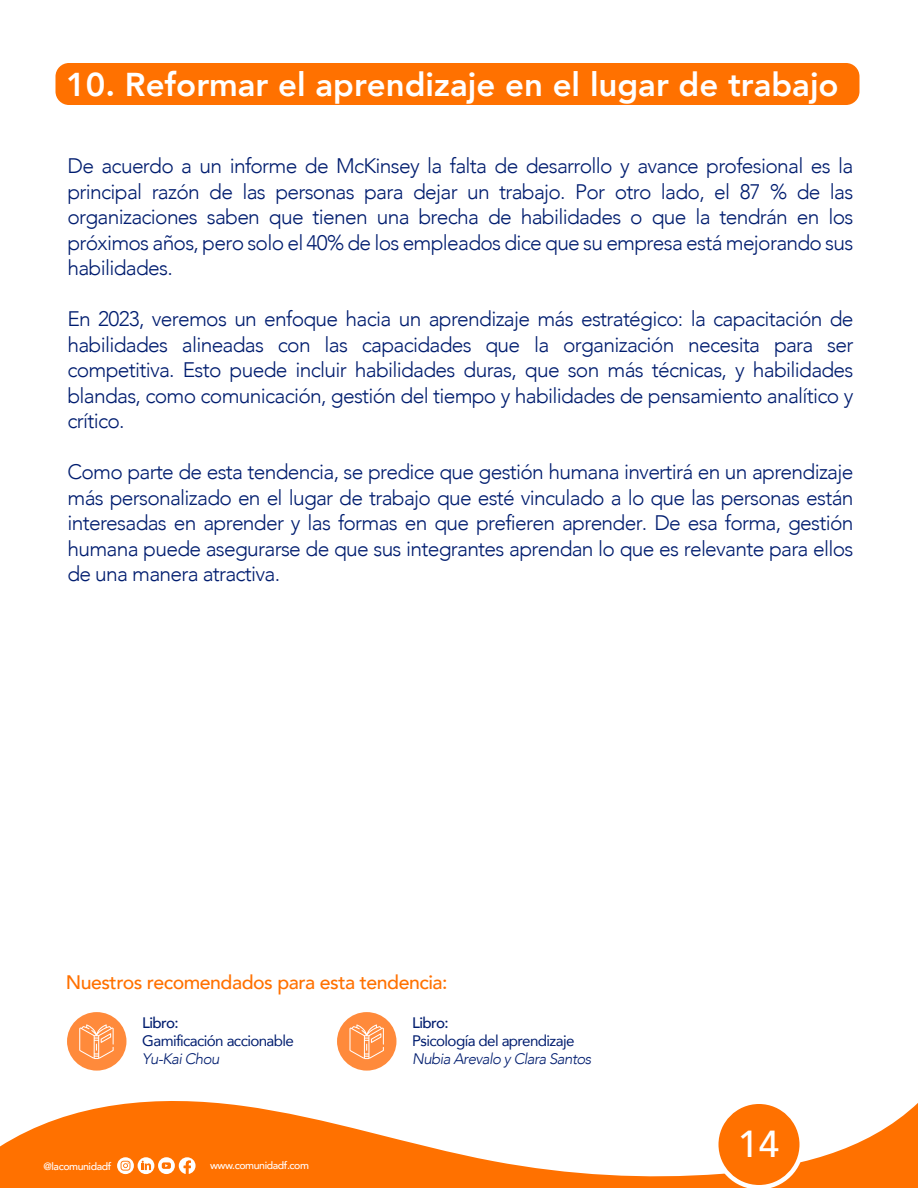
<style>
.page{position:relative;width:918px;height:1188px;background:#fff}
.page>*{position:absolute;margin:0;border:0;box-sizing:border-box;transform-origin:0 0}
.t1{font:500 37.5px "Avenir";color:#fff}
.t2{font:800 33px "Avenir";color:#fff}
.t3{font:300 21px/25.5px "Avenir";letter-spacing:-.035em;color:#001d6f;text-align:justify}
.t4{font:500 19.5px "Avenir";letter-spacing:-.025em;color:#ff7100}
.t5{font:15.15px "Avenir";letter-spacing:-.04em;color:#001d6f}
.t6{font:italic 300 15.15px "Avenir";letter-spacing:-.04em;color:#001d6f}
.t7{font:500 15.15px "Avenir";letter-spacing:-.04em;color:#001d6f}
.t8{font:500 10.5px "Avenir";letter-spacing:-.04em;color:#fff}
</style>
<div class="page">
<div style="left:55px;top:63px;width:804px;height:42px;background:#ff7100;border-radius:13px"></div>
<svg style="left:0;top:1101px;width:918px;height:87px;fill:#ff7100"></svg>
<svg style="left:714px;top:1101px;width:90px;height:87px"></svg>
<div style="left:718px;top:1104px;width:82px;height:81px;background:#ff7100;border-radius:50%"></div>
<svg style="left:117px;top:1157px;width:17px;height:17px"></svg>
<svg style="left:121px;top:1161px;width:9px;height:10px"></svg>
<svg style="left:138px;top:1157px;width:16px;height:17px"></svg>
<svg style="left:179px;top:1157px;width:17px;height:17px"></svg>
<div style="left:158px;top:1157px;width:17px;height:17px;background:#fff;border-radius:50%"></div>
<svg style="left:162px;top:1162px;width:9px;height:7px"></svg>
<svg style="left:142px;top:1161px;width:9px;height:9px"></svg>
<div style="left:67px;top:1012px;width:59px;height:59px;background:#ff8a3b;border-radius:50%"></div>
<div style="left:337px;top:1012px;width:59px;height:59px;background:#ff8a3b;border-radius:50%"></div>
<svg style="left:79px;top:1024px;width:35px;height:35px"></svg>
<svg style="left:349px;top:1024px;width:35px;height:35px"></svg>
<h2 class="t2" style="left:66px;top:59px;width:774px">10. Reformar el aprendizaje en el lugar de trabajo</h2>
<p class="t3" style="left:68px;top:153px;width:788px">De acuerdo a un informe de McKinsey la falta de desarrollo y avance profesional es la principal razón de las personas para dejar un trabajo. Por otro lado, el 87 % de las organizaciones saben que tienen una brecha de habilidades o que la tendrán en los próximos años, pero solo el 40% de los empleados dice que su empresa está mejorando sus habilidades.</p>
<p class="t3" style="left:68px;top:306px;width:788px">En 2023, veremos un enfoque hacia un aprendizaje más estratégico: la capacitación de habilidades alineadas con las capacidades que la organización necesita para ser competitiva. Esto puede incluir habilidades duras, que son más técnicas, y habilidades blandas, como comunicación, gestión del tiempo y habilidades de pensamiento analítico y crítico.</p>
<p class="t3" style="left:68px;top:459px;width:788px">Como parte de esta tendencia, se predice que gestión humana invertirá en un aprendizaje más personalizado en el lugar de trabajo que esté vinculado a lo que las personas están interesadas en aprender y las formas en que prefieren aprender. De esa forma, gestión humana puede asegurarse de que sus integrantes aprendan lo que es relevante para ellos de una manera atractiva.</p>
<p class="t4" style="left:66px;top:965px;width:384px">Nuestros recomendados para esta tendencia:</p>
<p class="t7" style="left:142px;top:1010px;width:38px">Libro:</p>
<p class="t5" style="left:142px;top:1029px;width:153px">Gamificación accionable</p>
<p class="t6" style="left:142px;top:1050px;width:79px">Yu-Kai Chou</p>
<p class="t7" style="left:412px;top:1010px;width:38px">Libro:</p>
<p class="t5" style="left:412px;top:1029px;width:164px">Psicología del aprendizaje</p>
<p class="t6" style="left:412px;top:1050px;width:181px">Nubia Arevalo y Clara Santos</p>
<p class="t8" style="left:44px;top:1158px;width:69px">@lacomunidadf</p>
<p class="t8" style="left:210px;top:1157px;width:100px">www.comunidadf.com</p>
<h1 class="t1" style="left:738px;top:1111px;width:43px">14</h1>
</div>
